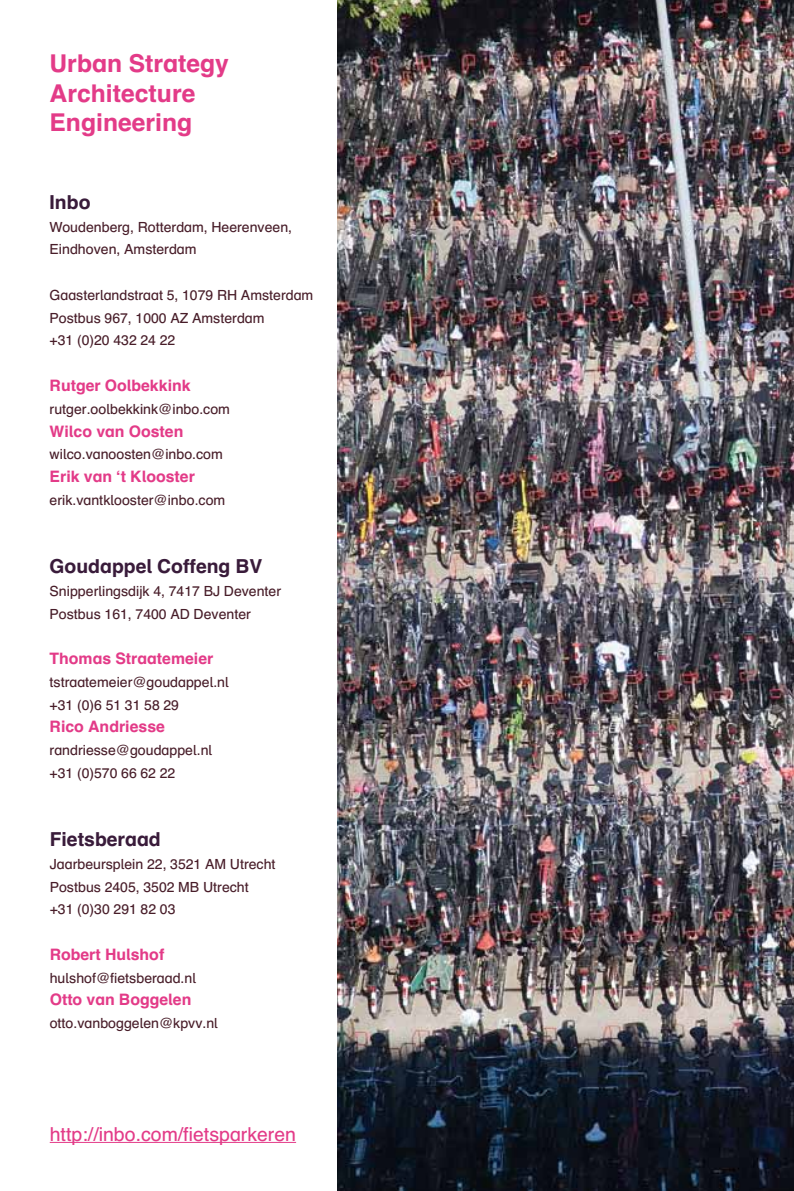
<style>
.page{position:relative;width:794px;height:1191px;background:#fff}
.page>*{position:absolute;margin:0;border:0;box-sizing:border-box;transform-origin:0 0}
.t1{font:700 24.5px/29.4px "Schulbuch Nord";color:#e33b88}
.t2{font:700 19.25px "Schulbuch Nord";color:#391b3a}
.t3{font:19.25px "Schulbuch Nord";color:#e33b88}
.t4{font:700 15.75px "Schulbuch Nord";color:#e33b88}
.t5{font:14px/22.8px "Schulbuch Nord";color:#481d29}
</style>
<div class="page">
<hr style="left:50px;top:1142px;width:246px;height:1px;background:#e33b88">
<img style="left:337px;top:0;width:457px;height:1191px">
<h1 class="t1" style="left:50px;top:48px;width:181px">Urban Strategy<br>Architecture<br>Engineering</h1>
<h2 class="t2" style="left:50px;top:190px;width:42px">Inbo</h2>
<p class="t5" style="left:50px;top:215px;width:244px">Woudenberg, Rotterdam, Heerenveen,<br>Eindhoven, Amsterdam</p>
<p class="t5" style="left:50px;top:283px;width:265px">Gaasterlandstraat 5, 1079 RH Amsterdam<br>Postbus 967, 1000 AZ Amsterdam<br>+31 (0)20 432 24 22</p>
<p class="t4" style="left:50px;top:375px;width:143px">Rutger Oolbekkink</p>
<p class="t5" style="left:50px;top:397px;width:182px">rutger.oolbekkink@inbo.com</p>
<p class="t4" style="left:50px;top:421px;width:135px">Wilco van Oosten</p>
<p class="t5" style="left:50px;top:442px;width:175px">wilco.vanoosten@inbo.com</p>
<p class="t4" style="left:50px;top:466px;width:147px">Erik van ‘t Klooster</p>
<p class="t5" style="left:50px;top:488px;width:177px">erik.vantklooster@inbo.com</p>
<h2 class="t2" style="left:50px;top:554px;width:214px">Goudappel Coffeng BV</h2>
<p class="t5" style="left:50px;top:579px;width:233px">Snipperlingsdijk 4, 7417 BJ Deventer<br>Postbus 161, 7400 AD Deventer</p>
<p class="t4" style="left:50px;top:648px;width:165px">Thomas Straatemeier</p>
<p class="t5" style="left:50px;top:670px;width:181px">tstraatemeier@goudappel.nl +31 (0)6 51 31 58 29</p>
<p class="t4" style="left:50px;top:716px;width:117px">Rico Andriesse</p>
<p class="t5" style="left:50px;top:738px;width:164px">randriesse@goudappel.nl +31 (0)570 66 62 22</p>
<h2 class="t2" style="left:50px;top:827px;width:112px">Fietsberaad</h2>
<p class="t5" style="left:50px;top:852px;width:227px">Jaarbeursplein 22, 3521 AM Utrecht<br>Postbus 2405, 3502 MB Utrecht +31 (0)30 291 82 03</p>
<p class="t4" style="left:50px;top:944px;width:116px">Robert Hulshof</p>
<p class="t5" style="left:50px;top:966px;width:148px">hulshof@fietsberaad.nl</p>
<p class="t4" style="left:50px;top:989px;width:143px">Otto van Boggelen</p>
<p class="t5" style="left:50px;top:1011px;width:170px">otto.vanboggelen@kpvv.nl</p>
<h2 class="t3" style="left:50px;top:1122px;width:248px">http://inbo.com/fietsparkeren</h2>
</div>
